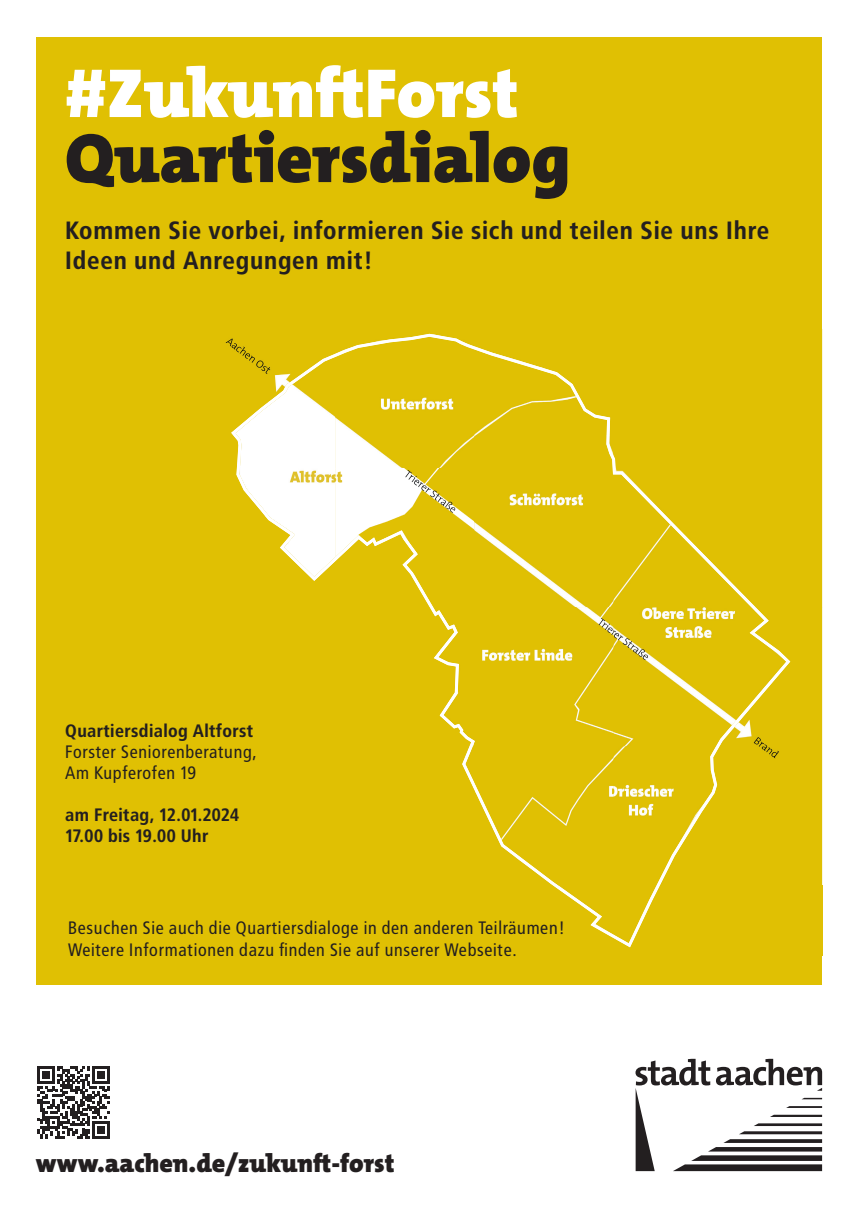
<style>
.page{position:relative;width:859px;height:1208px;background:#fff}
.page>*{position:absolute;margin:0;border:0;box-sizing:border-box;transform-origin:0 0}
.t1{font:900 70px "The Mix Os F";color:#231f20}
.t2{font:900 70px "The Mix Os F";color:#fff}
.t3{font:900 25.9px "The Mix Os F";color:#231f20}
.t4{font:700 25px/30px "Transit Pro";letter-spacing:.01em;color:#231f20}
.t5{font:18px/21px "Transit Pro";color:#231f20}
.t6{font:700 18px/21px "Transit Pro";color:#231f20}
</style>
<div class="page">
<div style="left:37px;top:37px;width:785px;height:947px;background:#e0c003"></div>
<svg style="left:635px;top:1058px;width:187px;height:113px"></svg>
<img style="left:225px;top:329px;width:598px;height:626px">
<img style="left:310px;top:334px;width:233px;height:34px">
<img style="left:268px;top:367px;width:48px;height:35px">
<img style="left:532px;top:367px;width:50px;height:35px">
<img style="left:231px;top:402px;width:43px;height:34px">
<img style="left:579px;top:402px;width:31px;height:34px">
<img style="left:234px;top:436px;width:32px;height:81px">
<img style="left:606px;top:436px;width:45px;height:68px">
<img style="left:650px;top:500px;width:36px;height:40px">
<img style="left:266px;top:512px;width:35px;height:56px">
<img style="left:336px;top:530px;width:82px;height:42px">
<img style="left:685px;top:536px;width:36px;height:40px">
<img style="left:301px;top:556px;width:35px;height:25px">
<img style="left:720px;top:571px;width:36px;height:66px">
<img style="left:409px;top:572px;width:32px;height:90px">
<img style="left:441px;top:612px;width:35px;height:181px">
<img style="left:755px;top:607px;width:35px;height:95px">
<img style="left:720px;top:697px;width:36px;height:47px">
<img style="left:685px;top:738px;width:36px;height:100px">
<img style="left:476px;top:785px;width:35px;height:68px">
<img style="left:650px;top:832px;width:36px;height:72px">
<img style="left:511px;top:849px;width:70px;height:56px">
<img style="left:580px;top:897px;width:71px;height:50px">
<svg style="left:38px;top:1066px;width:71px;height:72px"></svg>
<svg style="left:280px;top:942px;width:7px;height:13px"></svg>
<h1 class="t2" style="left:65px;top:48px;width:455px">#ZukunftForst</h1>
<h1 class="t1" style="left:65px;top:113px;width:507px">Quartiersdialog</h1>
<h3 class="t4" style="left:65px;top:216px;width:706px">Kommen Sie vorbei, informieren Sie sich und teilen Sie uns Ihre<br>Ideen und Anregungen mit!</h3>
<p class="t6" style="left:65px;top:720px;width:190px">Quartiersdialog Altforst</p>
<p class="t5" style="left:65px;top:741px;width:194px">Forster Seniorenberatung,<br>Am Kupferofen 19</p>
<p class="t6" style="left:65px;top:804px;width:176px">am Freitag, 12.01.2024<br>17.00 bis 19.00 Uhr</p>
<p class="t5" style="left:68px;top:917px;width:499px;line-height:21.6px">Besuchen Sie auch die Quartiersdialoge in den anderen Teilräumen!<br>Weitere Informationen dazu nden Sie auf unserer Webseite.</p>
<h2 class="t3" style="left:36px;top:1146px;width:360px">www.aachen.de/zukunft-forst</h2>
</div>
